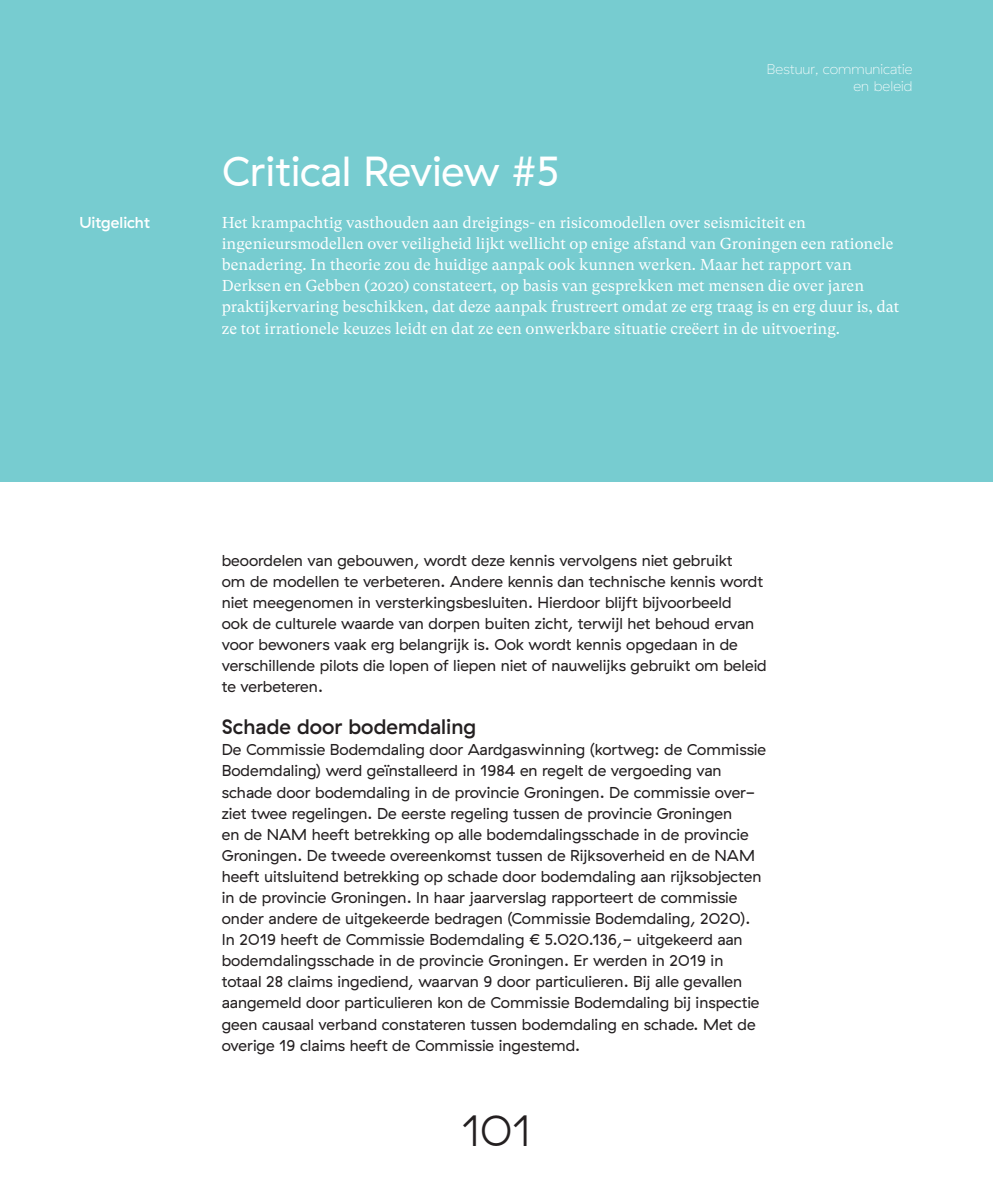
<style>
.page{position:relative;width:993px;height:1191px;background:#fff}
.page>*{position:absolute;margin:0;border:0;box-sizing:border-box;transform-origin:0 0}
.t1{font:300 43.75px "GT Haptik";color:#231f20}
.Paragraafkop{font:42px "GT Haptik";letter-spacing:-.01em;color:#fff}
.Tussenkop{font:500 21px "GT Haptik";color:#231f20}
.Broodtekst{font:15.75px/21px "GT Haptik";color:#231f20}
.Uitgelicht{font:15.75px/21px "GT Super Text";color:#fff}
.Broodtekst-2{font:500 15.75px "GT Haptik";color:#fff}
.t2{font:100 14px/17.5px "GT Haptik";letter-spacing:.005em;color:#fff;text-align:right}
</style>
<div class="page">
<div style="left:0;top:0;width:992px;height:481px;background:#77ccd0"></div>
<p class="Broodtekst-2" style="left:79px;top:213px;width:72px">Uitgelicht</p>
<p class="t2" style="left:766px;top:60px;width:147px">Bestuur‚ communicatie en beleid</p>
<p class="Paragraafkop" style="left:222px;top:147px;width:338px">Critical Review #5</p>
<p class="Uitgelicht" style="left:222px;top:212px;width:679px">Het krampachtig vasthouden aan dreigings- en risicomodellen over seismiciteit en ingenieursmodellen over veiligheid lijkt wellicht op enige afstand van Groningen een rationele benadering. In theorie zou de huidige aanpak ook kunnen werken. Maar het rapport van Derksen en Gebben (2020) constateert, op basis van gesprekken met mensen die over jaren praktijkervaring beschikken, dat deze aanpak frustreert omdat ze erg traag is en erg duur is, dat ze tot irrationele keuzes leidt en dat ze een onwerkbare situatie creëert in de uitvoering.</p>
<p class="Broodtekst" style="left:222px;top:550px;width:546px">beoordelen van gebouwen, wordt deze kennis vervolgens niet gebruikt<br>om de modellen te verbeteren. Andere kennis dan technische kennis wordt niet meegenomen in versterkingsbesluiten. Hierdoor blijft bijvoorbeeld<br>ook de culturele waarde van dorpen buiten zicht, terwijl het behoud ervan voor bewoners vaak erg belangrijk is. Ook wordt kennis opgedaan in de verschillende pilots die lopen of liepen niet of nauwelijks gebruikt om beleid te verbeteren.</p>
<p class="Tussenkop" style="left:222px;top:714px;width:256px">Schade door bodemdaling</p>
<p class="Broodtekst" style="left:222px;top:739px;width:545px">De Commissie Bodemdaling door Aardgaswinning (kortweg: de Commissie Bodemdaling) werd geïnstalleerd in 1984 en regelt de vergoeding van schade door bodemdaling in de provincie Groningen. De commissie over&shy;ziet twee regelingen. De eerste regeling tussen de provincie Groningen<br>en de NAM heeft betrekking op alle bodemdalingsschade in de provincie Groningen. De tweede overeenkomst tussen de Rijksoverheid en de NAM heeft uitsluitend betrekking op schade door bodemdaling aan rijksobjecten in de provincie Groningen. In haar jaarverslag rapporteert de commissie onder andere de uitgekeerde bedragen (Commissie Bodemdaling, 2020).<br>In 2019 heeft de Commissie Bodemdaling € 5.020.136,- uitgekeerd aan bodemdalingsschade in de provincie Groningen. Er werden in 2019 in totaal 28 claims ingediend, waarvan 9 door particulieren. Bij alle gevallen aangemeld door particulieren kon de Commissie Bodemdaling bij inspectie geen causaal verband constateren tussen bodemdaling en schade. Met de overige 19 claims heeft de Commissie ingestemd.</p>
<h1 class="t1" style="left:461px;top:1105px;width:72px">101</h1>
</div>
